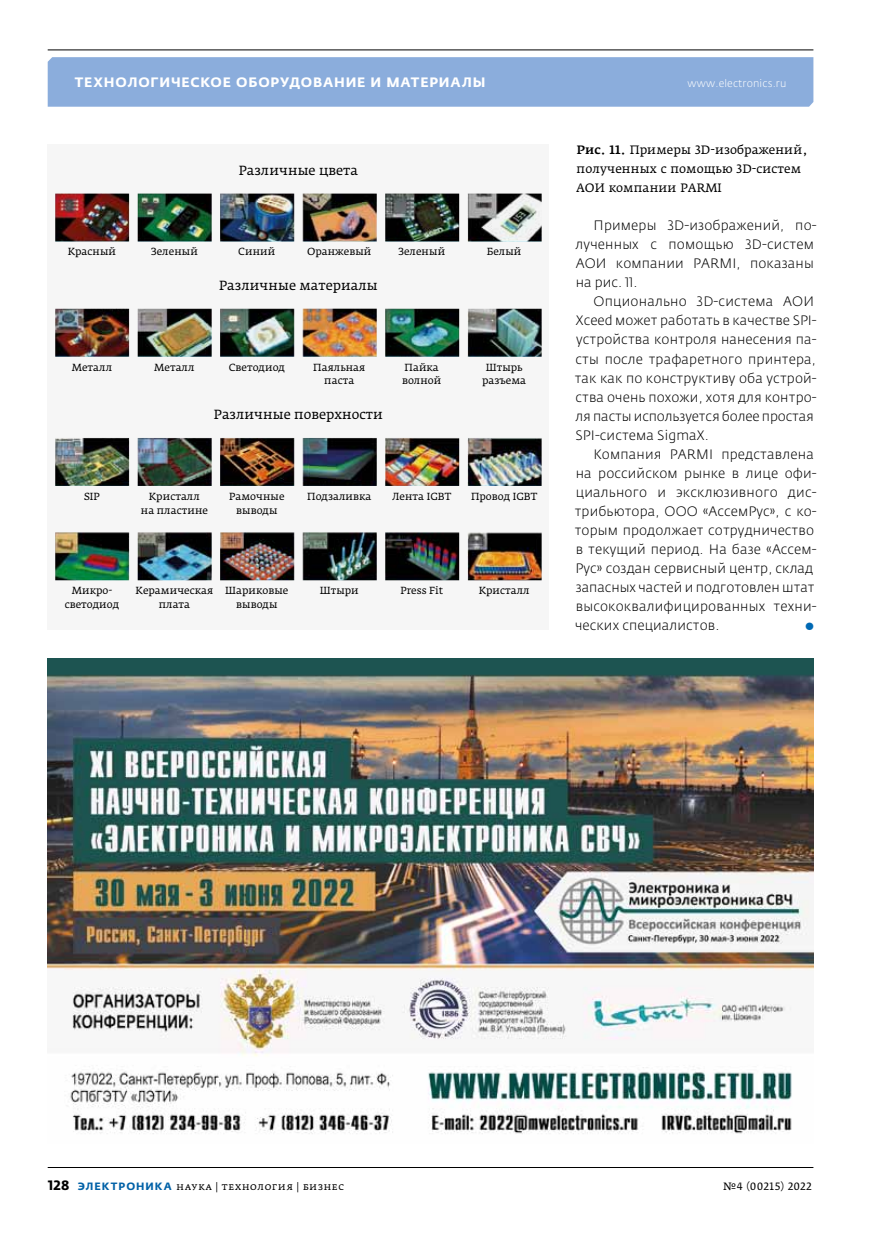
<style>
.page{position:relative;width:881px;height:1234px;background:#fff}
.page>*{position:absolute;margin:0;border:0;box-sizing:border-box;transform-origin:0 0}
.t1{font:300 13.5px/19px "Fedra Sans Pro";letter-spacing:.01em;color:#000}
.t2{font:700 13.5px "Fedra Sans Alt Pro";letter-spacing:.06em;color:#fff}
.t3{font:italic 13.5px "Fedra Sans Pro";color:#0069b4}
.t4{font:13.05px "Fedra Serif A Pro";color:#000}
.t5{font:12px/19px "Fedra Serif A Pro";letter-spacing:.005em;color:#000}
.t6{font:10.5px "Fedra Serif A Pro";letter-spacing:.03em;color:#000}
.t7{font:300 10.5px "Fedra Sans Pro";letter-spacing:.015em;color:#fff}
.t8{font:10.2px/13.8px "Fedra Serif A Pro";color:#000;text-align:center}
.s1{font-weight:500}
.s2{font-family:"Fedra Sans Pro";font-weight:700;font-size:13.5px}
.s3{font-family:"Fedra Sans Alt Pro";font-weight:700;color:#0061a7}
</style>
<div class="page">
<div style="left:48px;top:57px;width:765px;height:50px;background:#8baddc"></div>
<hr style="left:48px;top:49px;width:765px;height:1px;background:#000">
<hr style="left:48px;top:1166px;width:765px;height:1px;background:#000">
<div style="left:48px;top:145px;width:501px;height:485px;background:#f6f6f6"></div>
<img style="left:55px;top:532px;width:486px;height:48px">
<img style="left:55px;top:438px;width:486px;height:48px">
<img style="left:55px;top:308px;width:486px;height:49px">
<img style="left:55px;top:193px;width:486px;height:48px">
<img style="left:48px;top:658px;width:765px;height:476px">
<p class="t2" style="left:75px;top:74px;width:412px">Технологическое оборудование и материалы</p>
<p class="t7" style="left:687px;top:77px;width:100px">www.electronics.ru</p>
<p class="t4" style="left:239px;top:164px;width:121px">Различные цвета</p>
<p class="t8" style="left:68px;top:245px;width:50px">Красный</p>
<p class="t8" style="left:151px;top:245px;width:49px">Зеленый</p>
<p class="t8" style="left:238px;top:245px;width:39px">Синий</p>
<p class="t8" style="left:307px;top:245px;width:66px">Оранжевый</p>
<p class="t8" style="left:398px;top:245px;width:49px">Зеленый</p>
<p class="t8" style="left:486px;top:245px;width:36px">Белый</p>
<p class="t4" style="left:219px;top:280px;width:160px">Различные материалы</p>
<p class="t8" style="left:72px;top:360px;width:42px">Металл</p>
<p class="t8" style="left:154px;top:360px;width:42px">Металл</p>
<p class="t8" style="left:228px;top:360px;width:58px">Светодиод</p>
<p class="t8" style="left:313px;top:360px;width:54px">Паяльная паста</p>
<p class="t8" style="left:402px;top:360px;width:41px;text-align:left">Пайка волной</p>
<p class="t8" style="left:482px;top:360px;width:45px">Штырь разъема</p>
<p class="t4" style="left:214px;top:409px;width:170px">Различные поверхности</p>
<p class="t8" style="left:84px;top:490px;width:17px">SIP</p>
<p class="t8" style="left:141px;top:490px;width:69px">Кристалл<br>на пластине</p>
<p class="t8" style="left:229px;top:490px;width:57px">Рамочные выводы</p>
<p class="t8" style="left:307px;top:490px;width:66px">Подзаливка</p>
<p class="t8" style="left:392px;top:490px;width:60px">Лента IGBT</p>
<p class="t8" style="left:471px;top:490px;width:68px">Провод IGBT</p>
<p class="t8" style="left:65px;top:584px;width:56px">Микро&shy;светодиод</p>
<p class="t8" style="left:135px;top:584px;width:79px">Керамическая плата</p>
<p class="t8" style="left:225px;top:584px;width:65px">Шариковые выводы</p>
<p class="t8" style="left:319px;top:584px;width:41px">Штыри</p>
<p class="t8" style="left:400px;top:584px;width:44px">Press Fit</p>
<p class="t8" style="left:478px;top:584px;width:53px">Кристалл</p>
<p class="t5" style="left:575px;top:140px;width:233px"><span class="s1">Рис. 11.</span> Примеры 3D-изображений, полученных с помощью 3D-систем<br>АОИ компании PARMI</p>
<p class="t1" style="left:575px;top:216px;width:242px;text-indent:18px">Примеры 3D-изображений, по&shy;лученных с помощью 3D-систем<br>АОИ компании PARMI, показаны на рис. 11.</p>
<p class="t1" style="left:574px;top:292px;width:243px;text-indent:19px">Опционально 3D-система АОИ<br>Xceed может работать в качестве SPI&shy;устройства контроля нанесения па&shy;сты после трафаретного принтера, так как по конструктиву оба устрой&shy;ства очень похожи, хотя для контро&shy;ля пасты используется более простая<br>SPI-система SigmaX.</p>
<p class="t1" style="left:574px;top:444px;width:243px;text-indent:19px">Компания PARMI представлена на российском рынке в лице офи&shy;циального и эксклюзивного дис&shy;трибьютора, ООО «АссемРус», с ко&shy;торым продолжает сотрудничество в текущий период. На базе «Ассем-<br>Рус» создан сервисный центр, склад запасных частей и подготовлен штат высококвалифицированных техни&shy;ческих специалистов.</p>
<p class="t3" style="left:804px;top:616px;width:12px">●</p>
<p class="t6" style="left:48px;top:1179px;width:298px"><span class="s2">128</span> <span class="s3">ЭЛЕКТРОНИКА</span> наука | технология | бизнес</p>
<p class="t6" style="left:723px;top:1179px;width:90px">№4 (00215) 2022</p>
</div>
